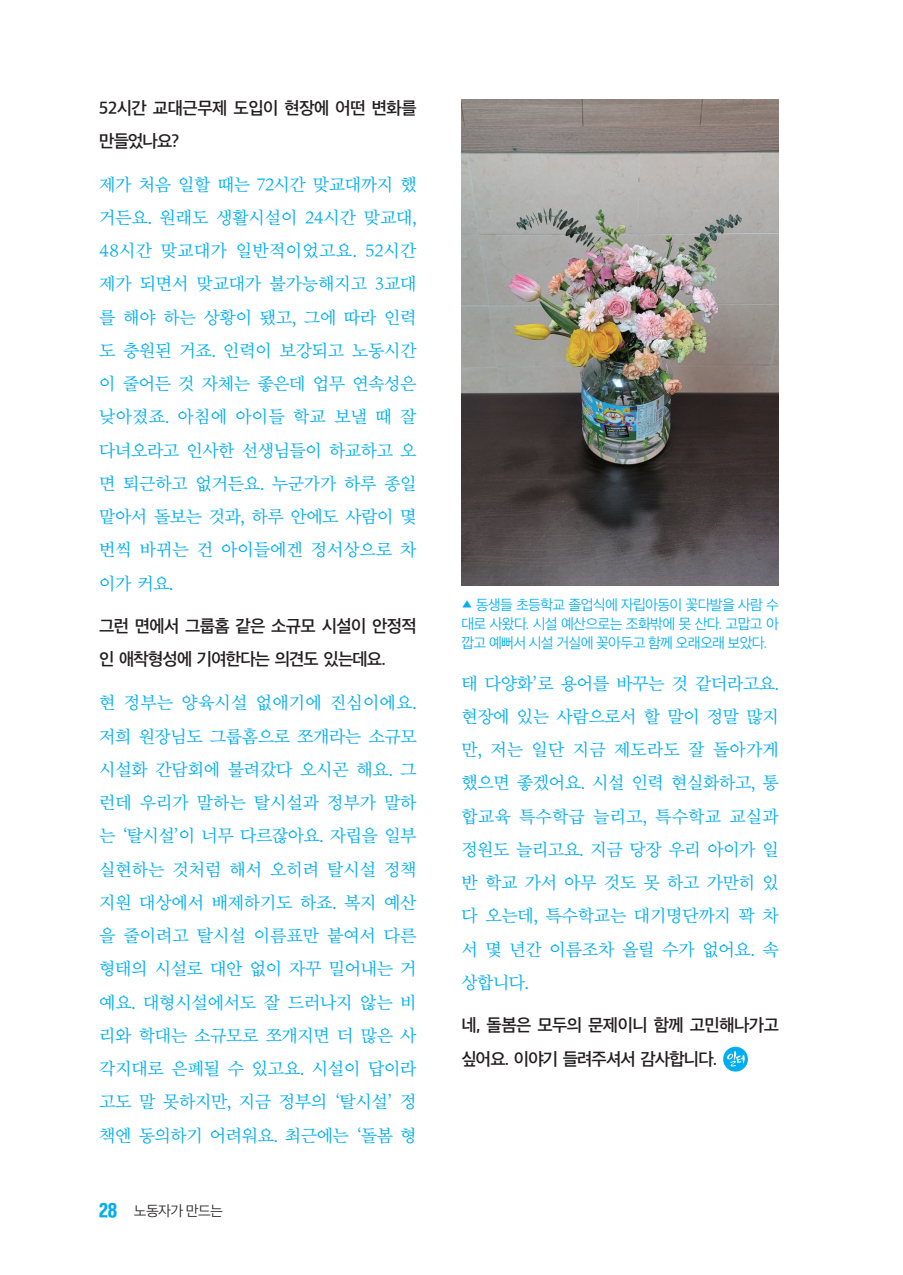
<style>
.page{position:relative;width:903px;height:1275px;background:#fff}
.page>*{position:absolute;margin:0;border:0;box-sizing:border-box;transform-origin:0 0}
.격자X__인터뷰_산돌명조Neo_들여쓰기X_별색{font:17.5px/33.2px "SD Myeongjo Neoa c Rg";letter-spacing:-.02em;color:#00aeef;text-align:justify}
.격자X__인터뷰_산돌고딕Neo_검정{font:16.62px/33.2px "SD Gothic Neoa f Sm";letter-spacing:-.04em;color:#231f20}
.격자X__사진설명{font:14px/19.2px "SD Gothic Neoa c Lt";letter-spacing:-.05em;color:#00aeef;text-align:justify}
.t1{font:14px "SD Gothic Neoa c Lt";letter-spacing:-.05em;color:#231f20}
.s1{font-family:"SD Gyeokdong G206 Hv";font-size:15.75px;color:#00aeef}
.s2{font-size:9.8px}
</style>
<div class="page">
<div style="left:723px;top:1047px;width:25px;height:24px;background:#00aeef;border-radius:50%"></div>
<svg style="left:727px;top:1051px;width:18px;height:15px"></svg>
<img style="left:461px;top:99px;width:318px;height:486px">
<p class="격자X__인터뷰_산돌고딕Neo_검정" style="left:99px;top:91px;width:319px">52시간 교대근무제 도입이 현장에 어떤 변화를 만들었나요?</p>
<p class="격자X__인터뷰_산돌명조Neo_들여쓰기X_별색" style="left:99px;top:169px;width:319px">제가 처음 일할 때는 72시간 맞교대까지 했 거든요. 원래도 생활시설이 24시간 맞교대, 48시간 맞교대가 일반적이었고요. 52시간 제가 되면서 맞교대가 불가능해지고 3교대 를 해야 하는 상황이 됐고, 그에 따라 인력 도 충원된 거죠. 인력이 보강되고 노동시간 이 줄어든 것 자체는 좋은데 업무 연속성은 낮아졌죠. 아침에 아이들 학교 보낼 때 잘 다녀오라고 인사한 선생님들이 하교하고 오 면 퇴근하고 없거든요. 누군가가 하루 종일 맡아서 돌보는 것과, 하루 안에도 사람이 몇 번씩 바뀌는 건 아이들에겐 정서상으로 차 이가 커요.</p>
<p class="격자X__인터뷰_산돌고딕Neo_검정" style="left:99px;top:609px;width:319px">그런 면에서 그룹홈 같은 소규모 시설이 안정적 인 애착형성에 기여한다는 의견도 있는데요.</p>
<p class="격자X__인터뷰_산돌명조Neo_들여쓰기X_별색" style="left:99px;top:687px;width:319px">현 정부는 양육시설 없애기에 진심이에요. 저희 원장님도 그룹홈으로 쪼개라는 소규모 시설화 간담회에 불려갔다 오시곤 해요. 그 런데 우리가 말하는 탈시설과 정부가 말하 는 ‘탈시설’이 너무 다르잖아요. 자립을 일부 실현하는 것처럼 해서 오히려 탈시설 정책 지원 대상에서 배제하기도 하죠. 복지 예산 을 줄이려고 탈시설 이름표만 붙여서 다른 형태의 시설로 대안 없이 자꾸 밀어내는 거 예요. 대형시설에서도 잘 드러나지 않는 비 리와 학대는 소규모로 쪼개지면 더 많은 사 각지대로 은폐될 수 있고요. 시설이 답이라 고도 말 못하지만, 지금 정부의 ‘탈시설’ 정 책엔 동의하기 어려워요. 최근에는 ‘돌봄 형</p>
<p class="t1" style="left:99px;top:1203px;width:125px"><span class="s1">28</span> 노동자가 만드는</p>
<p class="격자X__사진설명" style="left:461px;top:595px;width:319px"><span class="s2">▲</span> 동생들 초등학교 졸업식에 자립아동이 꽃다발을 사람 수 대로 사왔다. 시설 예산으로는 조화밖에 못 산다. 고맙고 아 깝고 예뻐서 시설 거실에 꽂아두고 함께 오래오래 보았다.</p>
<p class="격자X__인터뷰_산돌명조Neo_들여쓰기X_별색" style="left:461px;top:668px;width:319px">태 다양화’로 용어를 바꾸는 것 같더라고요. 현장에 있는 사람으로서 할 말이 정말 많지 만, 저는 일단 지금 제도라도 잘 돌아가게 했으면 좋겠어요. 시설 인력 현실화하고, 통 합교육 특수학급 늘리고, 특수학교 교실과 정원도 늘리고요. 지금 당장 우리 아이가 일 반학교가서아무것도못하고가만히있 다 오는데, 특수학교는 대기명단까지 꽉 차 서 몇 년간 이름조차 올릴 수가 없어요. 속 상합니다.</p>
<p class="격자X__인터뷰_산돌고딕Neo_검정" style="left:461px;top:1009px;width:319px">네, 돌봄은 모두의 문제이니 함께 고민해나가고 싶어요. 이야기 들려주셔서 감사합니다.</p>
</div>
